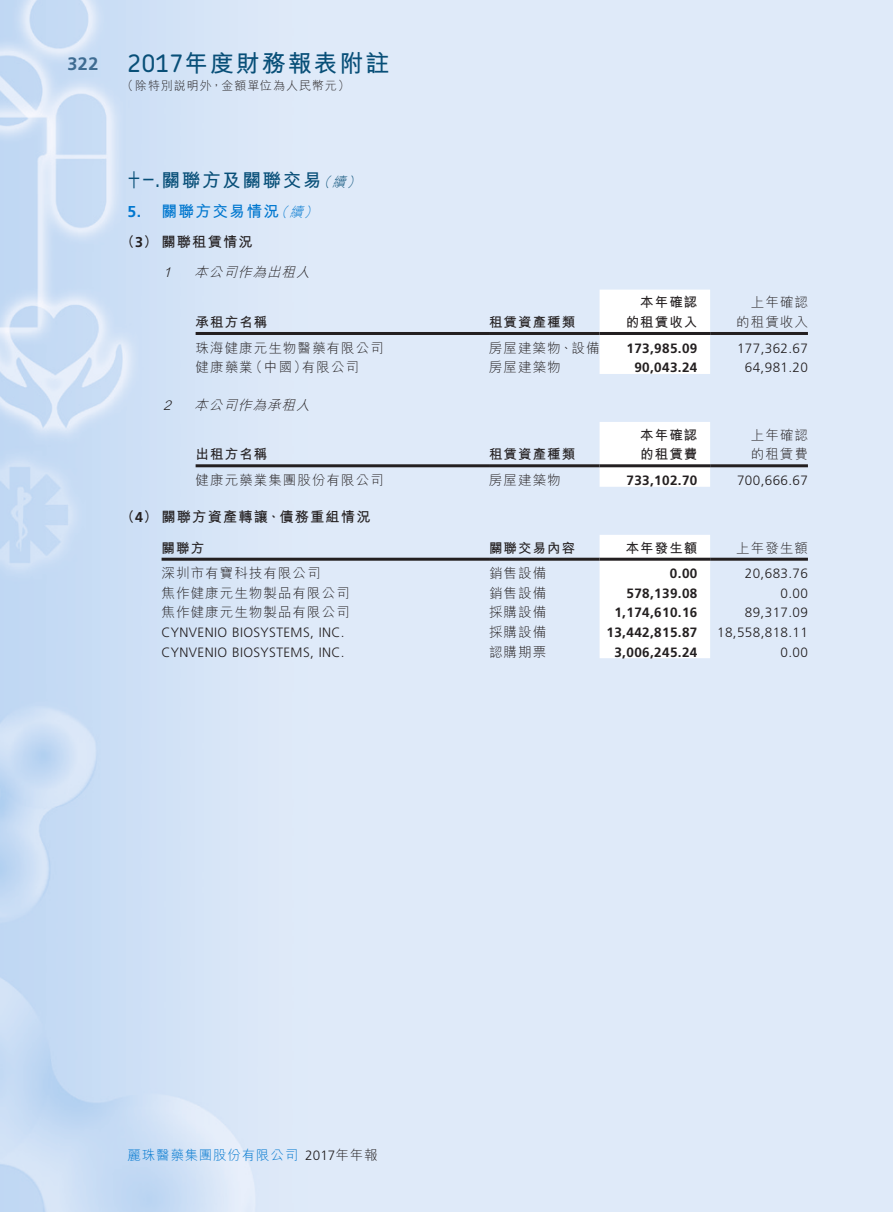
<style>
.page{position:relative;width:893px;height:1212px;background:#fff}
.page>*{position:absolute;margin:0;border:0;box-sizing:border-box;transform-origin:0 0}
.t1{font:700 24px "M Hei HK";letter-spacing:.08em;color:#084f78}
.Heading_1{font:700 18.75px "M Hei HK";letter-spacing:.08em;color:#084f78;scale:.7 1}
.t2{font:700 18px "Frutiger LT Std";color:#3f6c92}
.Heading_2{font:700 15.75px "M Hei HK";letter-spacing:.08em;color:#0077cf}
.Heading_3{font:700 14.25px "M Hei HK";letter-spacing:.08em;color:#231f20}
.Body_Text{font:300 13.5px "M Hei HK";letter-spacing:.08em;color:#231f20}
.Body_Text-2{font:300 13.5px "Frutiger LT Std";letter-spacing:.03em;color:#231f20}
.Body_Text-3{font:700 13.5px "Frutiger LT Std";letter-spacing:.03em;color:#231f20}
.Body_Text-4{font:700 13.5px "M Hei HK";letter-spacing:.08em;color:#231f20}
.t3{font:300 13.5px "M Hei HK";letter-spacing:.06em;color:#0077cf}
.Heading_4{font:italic 300 13.5px "M Hei HK";color:#231f20}
.t4{font:300 12px "M Hei HK";letter-spacing:.08em;color:#231f20}
.s1{font-family:"Chevin";font-weight:500}
.s2{font-family:"Frutiger LT Std"}
.s3{font-weight:300;font-style:italic;font-size:13.5px}
.s4{font-family:"Frutiger LT Std";color:#231f20}
.s5{color:#231f20}
</style>
<div class="page">
<hr style="left:196px;top:332px;width:293px;height:3px;background:#231f20">
<hr style="left:489px;top:332px;width:111px;height:3px;background:#231f20">
<hr style="left:600px;top:332px;width:110px;height:3px;background:#231f20">
<hr style="left:710px;top:332px;width:98px;height:3px;background:#231f20">
<svg style="left:600px;top:467px;width:110px;height:20px"></svg>
<hr style="left:196px;top:464px;width:293px;height:3px;background:#231f20">
<hr style="left:489px;top:464px;width:111px;height:3px;background:#231f20">
<hr style="left:600px;top:464px;width:110px;height:3px;background:#231f20">
<hr style="left:710px;top:464px;width:98px;height:3px;background:#231f20">
<svg style="left:600px;top:557px;width:110px;height:1px"></svg>
<hr style="left:162px;top:558px;width:327px;height:3px;background:#231f20">
<hr style="left:489px;top:558px;width:111px;height:3px;background:#231f20">
<hr style="left:600px;top:558px;width:110px;height:3px;background:#231f20">
<hr style="left:710px;top:558px;width:98px;height:3px;background:#231f20">
<h3 class="t2" style="left:67px;top:53px;width:33px">322</h3>
<h1 class="t1" style="left:128px;top:45px;width:263px"><span class="s1">2017</span>年度財務報表附註</h1>
<p class="t4" style="left:122px;top:79px;width:230px">（除特別說明外，金額單位為人民幣元）</p>
<p class="Heading_1" style="left:128px;top:166px;width:339px">十一<span class="s2">.</span>關聯方及關聯交易<span class="s3">（續）</span></p>
<p class="Heading_2" style="left:128px;top:200px;width:195px"><span class="s2">5.</span> 關聯方交易情況<span class="s3">（續）</span></p>
<p class="Heading_3" style="left:120px;top:231px;width:134px">（<span class="s2">3</span>）關聯租賃情況</p>
<p class="Heading_4" style="left:160px;top:265px;width:19px">１</p>
<p class="Heading_4" style="left:194px;top:265px;width:120px">本公司作為出租人</p>
<p class="Body_Text-4" style="left:196px;top:312px;width:73px">承租方名稱</p>
<p class="Body_Text-4" style="left:489px;top:312px;width:88px">租賃資產種類</p>
<p class="Body_Text-4" style="left:640px;top:293px;width:59px">本年確認</p>
<p class="Body_Text-4" style="left:626px;top:312px;width:73px">的租賃收入</p>
<p class="Body_Text" style="left:751px;top:295px;width:59px">上年確認</p>
<p class="Body_Text" style="left:736px;top:315px;width:73px">的租賃收入</p>
<p class="Body_Text" style="left:196px;top:341px;width:190px">珠海健康元生物醫藥有限公司</p>
<p class="Body_Text" style="left:489px;top:341px;width:112px">房屋建築物、設備</p>
<p class="Body_Text-3" style="left:626px;top:340px;width:72px">173,985.09</p>
<p class="Body_Text-2" style="left:737px;top:340px;width:72px">177,362.67</p>
<p class="Body_Text" style="left:196px;top:360px;width:165px">健康藥業（中國）有限公司</p>
<p class="Body_Text" style="left:489px;top:360px;width:73px">房屋建築物</p>
<p class="Body_Text-3" style="left:634px;top:360px;width:65px">90,043.24</p>
<p class="Body_Text-2" style="left:745px;top:360px;width:65px">64,981.20</p>
<p class="Heading_4" style="left:160px;top:398px;width:19px">２</p>
<p class="Heading_4" style="left:194px;top:398px;width:120px">本公司作為承租人</p>
<p class="Body_Text-4" style="left:196px;top:444px;width:73px">出租方名稱</p>
<p class="Body_Text-4" style="left:489px;top:444px;width:88px">租賃資產種類</p>
<p class="Body_Text-4" style="left:640px;top:425px;width:59px">本年確認</p>
<p class="Body_Text-4" style="left:640px;top:444px;width:59px">的租賃費</p>
<p class="Body_Text" style="left:751px;top:428px;width:59px">上年確認</p>
<p class="Body_Text" style="left:751px;top:447px;width:59px">的租賃費</p>
<p class="Body_Text" style="left:196px;top:473px;width:190px">健康元藥業集團股份有限公司</p>
<p class="Body_Text" style="left:489px;top:473px;width:73px">房屋建築物</p>
<p class="Body_Text-3" style="left:626px;top:472px;width:72px">733,102.70</p>
<p class="Body_Text-2" style="left:737px;top:473px;width:72px">700,666.67</p>
<p class="Heading_3" style="left:120px;top:507px;width:252px">（<span class="s2">4</span>）關聯方資產轉讓、債務重組情況</p>
<p class="Body_Text-4" style="left:162px;top:538px;width:44px">關聯方</p>
<p class="Body_Text-4" style="left:489px;top:538px;width:88px">關聯交易內容</p>
<p class="Body_Text-4" style="left:626px;top:538px;width:73px">本年發生額</p>
<p class="Body_Text" style="left:736px;top:541px;width:73px">上年發生額</p>
<p class="Body_Text" style="left:162px;top:567px;width:161px">深圳市有寶科技有限公司</p>
<p class="Body_Text" style="left:489px;top:567px;width:59px">銷售設備</p>
<p class="Body_Text-3" style="left:670px;top:566px;width:29px">0.00</p>
<p class="Body_Text-2" style="left:745px;top:566px;width:65px">20,683.76</p>
<p class="Body_Text" style="left:162px;top:586px;width:190px">焦作健康元生物製品有限公司</p>
<p class="Body_Text" style="left:489px;top:586px;width:59px">銷售設備</p>
<p class="Body_Text-3" style="left:626px;top:585px;width:72px">578,139.08</p>
<p class="Body_Text-2" style="left:780px;top:586px;width:29px">0.00</p>
<p class="Body_Text" style="left:162px;top:606px;width:190px">焦作健康元生物製品有限公司</p>
<p class="Body_Text" style="left:489px;top:606px;width:59px">採購設備</p>
<p class="Body_Text-3" style="left:614px;top:605px;width:84px">1,174,610.16</p>
<p class="Body_Text-2" style="left:745px;top:605px;width:65px">89,317.09</p>
<p class="Body_Text-2" style="left:162px;top:625px;width:185px">CYNVENIO BIOSYSTEMS, INC.</p>
<p class="Body_Text" style="left:489px;top:625px;width:59px">採購設備</p>
<p class="Body_Text-3" style="left:607px;top:624px;width:92px">13,442,815.87</p>
<p class="Body_Text-2" style="left:717px;top:625px;width:92px">18,558,818.11</p>
<p class="Body_Text-2" style="left:162px;top:644px;width:185px">CYNVENIO BIOSYSTEMS, INC.</p>
<p class="Body_Text" style="left:489px;top:645px;width:59px">認購期票</p>
<p class="Body_Text-3" style="left:614px;top:644px;width:84px">3,006,245.24</p>
<p class="Body_Text-2" style="left:780px;top:644px;width:29px">0.00</p>
<p class="t3" style="left:128px;top:1148px;width:252px">麗珠醫藥集團股份有限公司 <span class="s4">2017</span><span class="s5">年年報</span></p>
</div>
